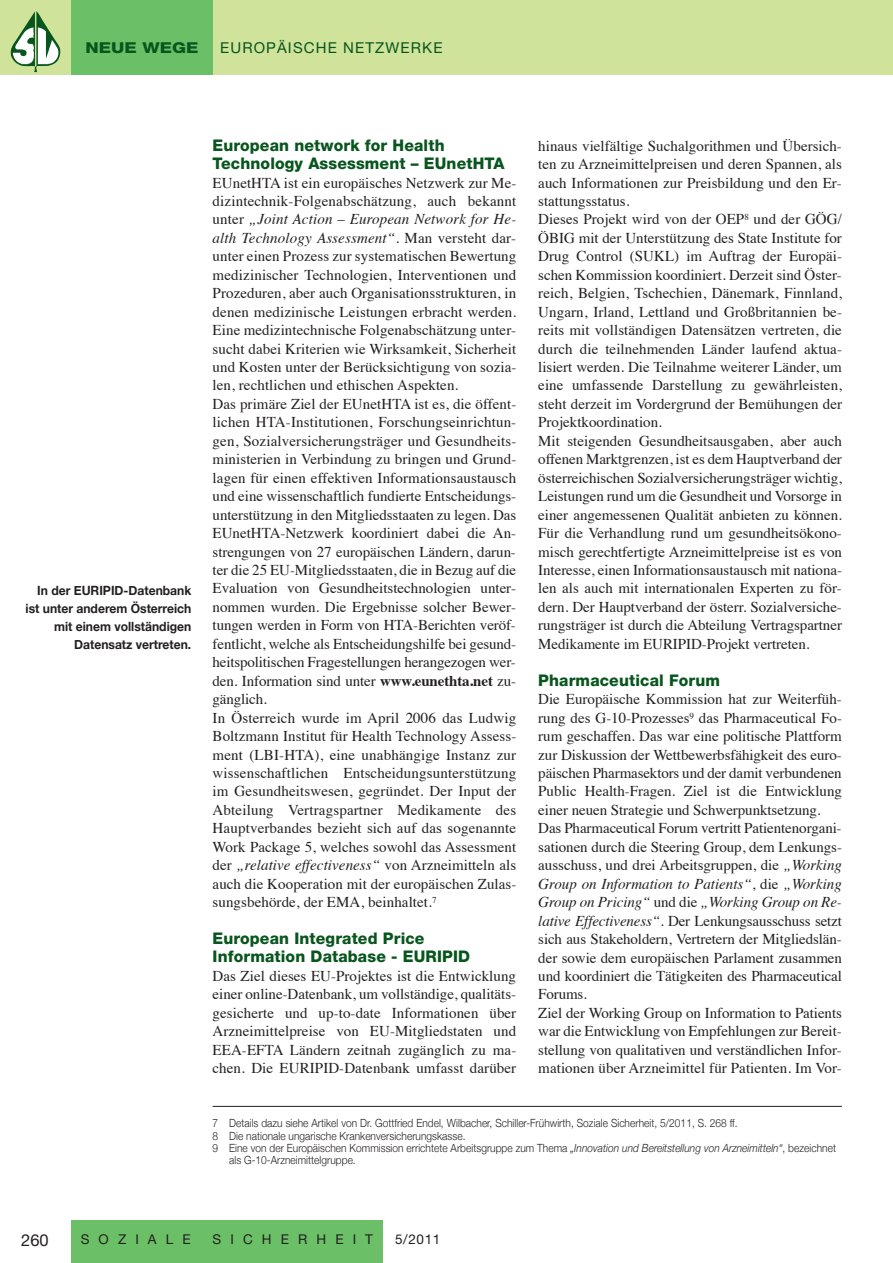
<style>
.page{position:relative;width:893px;height:1263px;background:#fff}
.page>*{position:absolute;margin:0;border:0;box-sizing:border-box;transform-origin:0 0}
.t1{font:16.5px "Helvetica Neue";color:#231f20}
.t2{font:800 16.05px/18.5px "Helvetica Neue";letter-spacing:.01em;color:#08551e}
.t3{font:15px/18.5px "Times";color:#231f20}
.t4{font:15px "Helvetica Neue";letter-spacing:.075em;color:#08551e}
.t5{font:800 15px "Helvetica Neue";color:#08551e;scale:1.2 1}
.t6{font:13.5px "Helvetica Neue";letter-spacing:.675em;color:#231f20}
.t7{font:700 12.75px/18px "Helvetica Neue";color:#231f20;text-align:right;scale:.95 1}
.t8{font:300 11.25px "Helvetica Neue";letter-spacing:.005em;color:#231f20;scale:.9 1}
.s1{font-style:italic}
.s2{font-weight:700}
</style>
<div class="page">
<div style="left:0;top:0;width:893px;height:74px;background:#d0e39a"></div>
<div style="left:71px;top:0;width:142px;height:74px;background:#6bc067"></div>
<div style="left:71px;top:1220px;width:312px;height:43px;background:#6bc067"></div>
<img style="left:11px;top:11px;width:49px;height:61px">
<hr style="left:213px;top:1106px;width:629px;height:1px;background:#231f20">
<p class="t5" style="left:86px;top:43px;width:96px">NEUE WEGE</p>
<p class="t4" style="left:220px;top:43px;width:224px">EUROPÄISCHE NETZWERKE</p>
<p class="t7" style="left:26px;top:581px;width:176px">In der EURIPID-Datenbank ist unter anderem Österreich mit einem vollständigen<br>Datensatz vertreten.</p>
<p class="t2" style="left:213px;top:137px;width:293px">European network for Health<br>Technology Assessment – EUnetHTA</p>
<p class="t3" style="left:213px;top:175px;width:305px">EUnetHTA ist ein europäisches Netzwerk zur Me&shy;dizintechnik-Folgenabschätzung, auch bekannt unter <span class="s1">„Joint Action – European Network for He&shy;alth Technology Assessment“</span>. Man versteht dar&shy;unter einen Prozess zur systematischen Bewertung medizinischer Technologien, Interventionen und Prozeduren, aber auch Organisationsstrukturen, in denen medizinische Leistungen erbracht werden.<br>Eine medizintechnische Folgenabschätzung unter&shy;sucht dabei Kriterien wie Wirksamkeit, Sicherheit und Kosten unter der Berücksichtigung von sozia&shy;len, rechtlichen und ethischen Aspekten.<br>Das primäre Ziel der EUnetHTA ist es, die öffent&shy;lichen HTA-Institutionen, Forschungseinrichtun&shy;gen, Sozialversicherungsträger und Gesundheits&shy;ministerien in Verbindung zu bringen und Grund&shy;lagen für einen effektiven Informationsaustausch und eine wissenschaftlich fundierte Entscheidungs&shy;unterstützung in den Mitgliedsstaaten zu legen. Das EUnetHTA-Netzwerk koordiniert dabei die An&shy;strengungen von 27 europäischen Ländern, darun&shy;ter die 25 EU-Mitgliedsstaaten, die in Bezug auf die Evaluation von Gesundheitstechnologien unter&shy;nommen wurden. Die Ergebnisse solcher Bewer&shy;tungen werden in Form von HTA-Berichten veröf&shy;fentlicht, welche als Entscheidungshilfe bei gesund&shy;heitspolitischen Fragestellungen herangezogen wer&shy;den. Information sind unter <span class="s2">www.eunethta.net</span> zu&shy;gänglich.<br>In Österreich wurde im April 2006 das Ludwig Boltzmann Institut für Health Technology Assess&shy;ment (LBI-HTA), eine unabhängige Instanz zur wissenschaftlichen Entscheidungsunterstützung im Gesundheitswesen, gegründet. Der Input der Abteilung Vertragspartner Medikamente des Hauptverbandes bezieht sich auf das sogenannte Work Package 5, welches sowohl das Assessment der <span class="s1">„relative effectiveness“</span> von Arzneimitteln als auch die Kooperation mit der europäischen Zulas&shy;sungsbehörde, der EMA, beinhaltet.<sup>7</sup></p>
<p class="t2" style="left:213px;top:930px;width:259px">European Integrated Price<br>Information Database - EURIPID</p>
<p class="t3" style="left:213px;top:968px;width:305px;text-align:justify">Das Ziel dieses EU-Projektes ist die Entwicklung einer online-Datenbank, um vollständige, qualitäts&shy;gesicherte und up-to-date Informationen über Arzneimittelpreise von EU-Mitgliedstaten und EEA-EFTA Ländern zeitnah zugänglich zu ma&shy;chen. Die EURIPID-Datenbank umfasst darüber</p>
<p class="t3" style="left:538px;top:138px;width:305px">hinaus vielfältige Suchalgorithmen und Übersich&shy;ten zu Arzneimittelpreisen und deren Spannen, als auch Informationen zur Preisbildung und den Er&shy;stattungsstatus.<br>Dieses Projekt wird von der OEP<sup>8</sup> und der GÖG/ ÖBIG mit der Unterstützung des State Institute for Drug Control (SUKL) im Auftrag der Europäi&shy;schen Kommission koordiniert. Derzeit sind Öster&shy;reich, Belgien, Tschechien, Dänemark, Finnland, Ungarn, Irland, Lettland und Großbritannien be&shy;reits mit vollständigen Datensätzen vertreten, die durch die teilnehmenden Länder laufend aktua&shy;lisiert werden. Die Teilnahme weiterer Länder, um eine umfassende Darstellung zu gewährleisten, steht derzeit im Vordergrund der Bemühungen der Projektkoordination.<br>Mit steigenden Gesundheitsausgaben, aber auch offenen Marktgrenzen, ist es dem Hauptverband der österreichischen Sozialversicherungsträger wichtig, Leistungen rund um die Gesundheit und Vorsorge in einer angemessenen Qualität anbieten zu können.<br>Für die Verhandlung rund um gesundheitsökono&shy;misch gerechtfertigte Arzneimittelpreise ist es von Interesse, einen Informationsaustausch mit nationa&shy;len als auch mit internationalen Experten zu för&shy;dern. Der Hauptverband der österr. Sozialversiche&shy;rungsträger ist durch die Abteilung Vertragspartner Medikamente im EURIPID-Projekt vertreten.</p>
<p class="t2" style="left:538px;top:672px;width:183px">Pharmaceutical Forum</p>
<p class="t3" style="left:538px;top:691px;width:305px">Die Europäische Kommission hat zur Weiterfüh&shy;rung des G-10-Prozesses<sup>9</sup> das Pharmaceutical Fo&shy;rum geschaffen. Das war eine politische Plattform zur Diskussion der Wettbewerbsfähigkeit des euro&shy;päischen Pharmasektors und der damit verbundenen Public Health-Fragen. Ziel ist die Entwicklung einer neuen Strategie und Schwerpunktsetzung.<br>Das Pharmaceutical Forum vertritt Patientenorgani&shy;sationen durch die Steering Group, dem Lenkungs&shy;ausschuss, und drei Arbeitsgruppen, die <span class="s1">„Working Group on Information to Patients“</span>, die <span class="s1">„Working Group on Pricing“</span> und die <span class="s1">„Working Group on Re&shy;lative Effectiveness“</span>. Der Lenkungsausschuss setzt sich aus Stakeholdern, Vertretern der Mitgliedslän&shy;der sowie dem europäischen Parlament zusammen und koordiniert die Tätigkeiten des Pharmaceutical Forums.<br>Ziel der Working Group on Information to Patients war die Entwicklung von Empfehlungen zur Bereit&shy;stellung von qualitativen und verständlichen Infor&shy;mationen über Arzneimittel für Patienten. Im Vor-</p>
<p class="t8" style="left:213px;top:1116px;width:585px">7 Details dazu siehe Artikel von Dr. Gottfried Endel, Wilbacher, Schiller-Frühwirth, Soziale Sicherheit, 5/2011, S. 268 ff.</p>
<p class="t8" style="left:213px;top:1129px;width:283px">8 Die nationale ungarische Krankenversicherungskasse.</p>
<p class="t8" style="left:213px;top:1141px;width:694px">9 Eine von der Europäischen Kommission errichtete Arbeitsgruppe zum Thema <span class="s1">„Innovation und Bereitstellung von Arzneimitteln“</span>, bezeichnet</p>
<p class="t8" style="left:229px;top:1153px;width:142px">als G-10-Arzneimittelgruppe.</p>
<p class="t1" style="left:21px;top:1234px;width:29px">260</p>
<p class="t6" style="left:81px;top:1234px;width:111px">SOZIALE</p>
<p class="t6" style="left:213px;top:1234px;width:162px">SICHERHEIT</p>
<p class="t6" style="left:395px;top:1234px;width:47px">5/2011</p>
</div>
